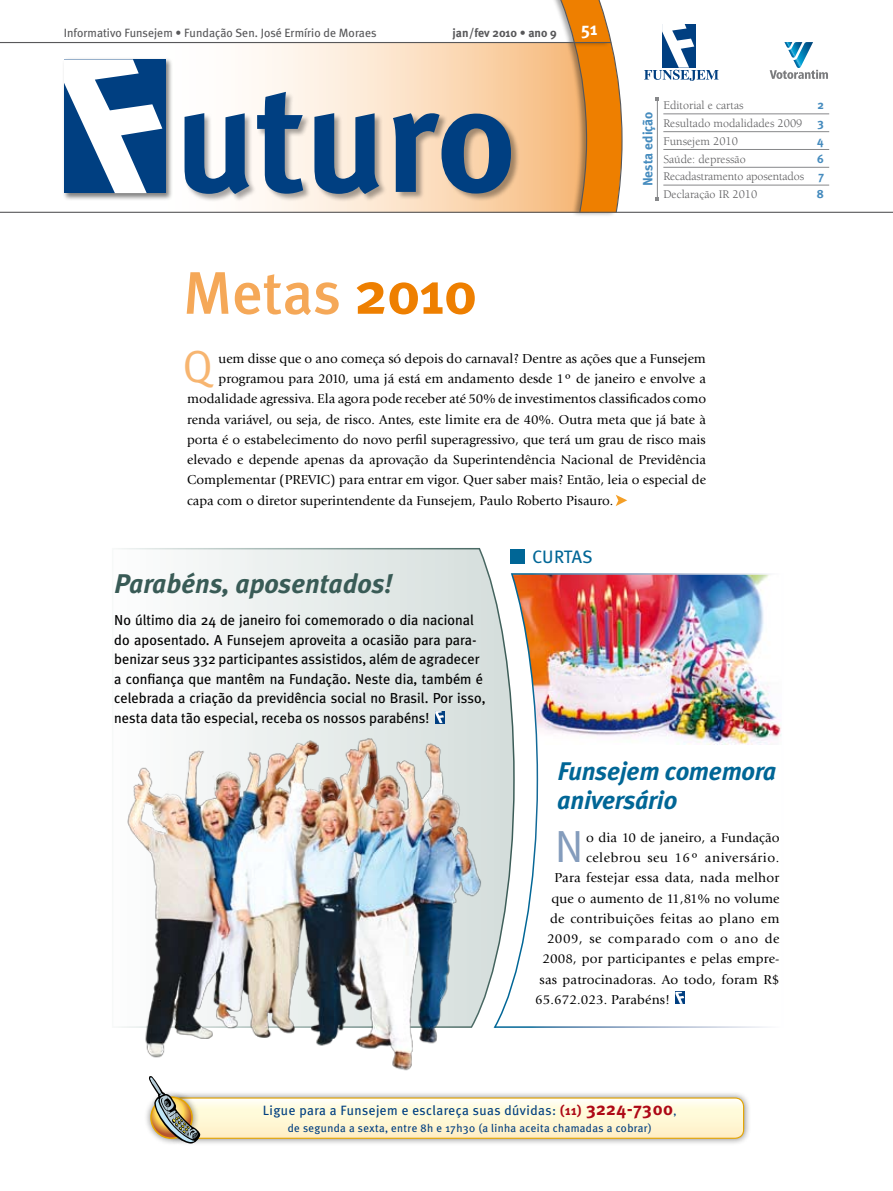
<style>
.page{position:relative;width:893px;height:1191px;background:#fff}
.page>*{position:absolute;margin:0;border:0;box-sizing:border-box;transform-origin:0 0}
.t1{font:700 150px "Meta Plus";color:#003f81}
.t2{font:500 60px "Meta Plus";color:#f5a858}
.t3{font:45px "Meta Plus Normal";color:#849cbc}
.t4{font:45px "Meta Plus Normal";color:#f7b570}
.t5{font:italic 700 27px "Meta Plus";color:#395b56}
.t6{font:italic 700 25.5px/28.5px "Meta Plus";letter-spacing:-.01em;color:#006696}
.t7{font:18px "Meta Plus";color:#006696}
.t8{font:700 18px "Meta Plus";color:#fff}
.t9{font:14.4px/19.5px "Meta Plus";color:#000}
.t10{font:13.5px "Giovanni";color:#000}
.t11{font:13.5px "Meta Plus";letter-spacing:.03em;color:#003f81}
.t12{font:13.5px "Giovanni";letter-spacing:.045em;color:#000}
.t13{font:13.5px "Giovanni";letter-spacing:.025em;color:#000}
.t14{font:700 13.5px "Meta Plus";color:#458bbe}
.t15{font:12px/17.9px "Berkeley";color:#58585a}
.t16{font:12px "Meta Plus";color:#58585a}
.t17{font:700 12px "Meta Plus";color:#58585a}
.t18{font:700 12px "Meta Plus";color:#458bbe}
.t19{font:11.25px "Meta Plus";letter-spacing:.03em;color:#003f81}
.s1{font-weight:700;color:#ee7f00}
.s2{font-family:"Meta Plus";font-weight:700;color:#458bbe}
.s3{font-weight:700;color:#ae0917}
.s4{font-weight:700;font-size:18px;color:#ae0917}
.s5{font-size:11.25px}
</style>
<div class="page">
<svg style="left:118px;top:548px;width:397px;height:480px"></svg>
<img style="left:492px;top:572px;width:290px;height:456px">
<img style="left:124px;top:680px;width:381px;height:391px">
<svg style="left:141px;top:43px;width:399px;height:169px"></svg>
<div style="left:62px;top:58px;width:111px;height:143px;background:#000;opacity:.5"></div>
<div style="left:64px;top:59px;width:101px;height:134px;background:#003f81"></div>
<svg style="left:64px;top:59px;width:98px;height:134px"></svg>
<hr style="left:663px;top:113px;width:166px;height:1px;background:#87888a">
<hr style="left:663px;top:131px;width:166px;height:1px;background:#87888a">
<hr style="left:663px;top:149px;width:166px;height:1px;background:#87888a">
<hr style="left:663px;top:167px;width:166px;height:1px;background:#87888a">
<hr style="left:663px;top:185px;width:166px;height:1px;background:#87888a">
<hr style="left:0;top:212px;width:893px;height:1px;background:#58585a">
<div style="left:184px;top:91px;width:336px;height:111px;background:#000;opacity:.35"></div>
<svg style="left:644px;top:24px;width:75px;height:57px"></svg>
<svg style="left:540px;top:0;width:83px;height:214px;background:#eaa558"></svg>
<hr style="left:0;top:42px;width:611px;height:1px;background:#58585a">
<hr style="left:657px;top:99px;width:1px;height:100px;background:#87888a">
<div style="left:165px;top:1090px;width:586px;height:56px;background:#000;opacity:.5"></div>
<div style="left:143px;top:1089px;width:56px;height:56px;background:#000;opacity:.5"></div>
<svg style="left:149px;top:1076px;width:595px;height:67px"></svg>
<svg style="left:770px;top:42px;width:58px;height:37px"></svg>
<div style="left:510px;top:549px;width:15px;height:14px;background:#006696"></div>
<svg style="left:675px;top:991px;width:9px;height:12px"></svg>
<svg style="left:616px;top:495px;width:11px;height:11px"></svg>
<svg style="left:435px;top:711px;width:9px;height:12px"></svg>
<p class="t16" style="left:64px;top:26px;width:314px">Informativo Funsejem • Fundação Sen. José Ermírio de Moraes</p>
<p class="t17" style="left:453px;top:26px;width:106px">jan/fev 2010 • ano 9</p>
<h1 class="t1" style="left:176px;top:53px;width:342px">uturo</h1>
<h3 class="t8" style="left:581px;top:18px;width:18px">51</h3>
<h2 class="t2" style="left:183px;top:258px;width:295px">Metas <span class="s1">2010</span></h2>
<p class="t14" style="left:640px;top:186px;width:76px;rotate:-90deg">Nesta edição</p>
<p class="t15" style="left:663px;top:97px;width:82px">Editorial e cartas</p>
<p class="t18" style="left:817px;top:98px;width:8px">2</p>
<p class="t15" style="left:663px;top:115px;width:141px">Resultado modalidades 2009</p>
<p class="t18" style="left:818px;top:116px;width:8px">3</p>
<p class="t15" style="left:663px;top:132px;width:76px">Funsejem 2010</p>
<p class="t18" style="left:817px;top:134px;width:8px">4</p>
<p class="t15" style="left:663px;top:150px;width:84px">Saúde: depressão</p>
<p class="t18" style="left:817px;top:151px;width:8px">6</p>
<p class="t15" style="left:663px;top:168px;width:162px">Recadastramento aposentados <span class="s2">7<br></span>Declaração IR 2010</p>
<p class="t18" style="left:817px;top:187px;width:9px">8</p>
<h3 class="t4" style="left:183px;top:340px;width:32px">Q</h3>
<p class="t10" style="left:219px;top:351px;width:489px">uem disse que o ano começa só depois do carnaval? Dentre as ações que a Funsejem</p>
<p class="t10" style="left:219px;top:371px;width:489px">programou para 2010, uma já está em andamento desde 1º de janeiro e envolve a</p>
<p class="t10" style="left:187px;top:391px;width:521px">modalidade agressiva. Ela agora pode receber até 50% de investimentos classificados como</p>
<p class="t10" style="left:187px;top:411px;width:520px">renda variável, ou seja, de risco. Antes, este limite era de 40%. Outra meta que já bate à</p>
<p class="t10" style="left:187px;top:432px;width:520px">porta é o estabelecimento do novo perfil superagressivo, que terá um grau de risco mais</p>
<p class="t10" style="left:187px;top:452px;width:520px">elevado e depende apenas da aprovação da Superintendência Nacional de Previdência</p>
<p class="t10" style="left:187px;top:472px;width:520px">Complementar (PREVIC) para entrar em vigor. Quer saber mais? Então, leia o especial de</p>
<p class="t10" style="left:187px;top:492px;width:428px">capa com o diretor superintendente da Funsejem, Paulo Roberto Pisauro.</p>
<h3 class="t5" style="left:114px;top:568px;width:280px">Parabéns, aposentados!</h3>
<p class="t9" style="left:114px;top:610px;width:373px">No último dia 24 de janeiro foi comemorado o dia nacional do aposentado. A Funsejem aproveita a ocasião para para&shy;benizar seus 332 participantes assistidos, além de agradecer a confiança que mantêm na Fundação. Neste dia, também é celebrada a criação da previdência social no Brasil. Por isso, nesta data tão especial, receba os nossos parabéns!</p>
<h3 class="t7" style="left:532px;top:546px;width:62px">CURTAS</h3>
<h3 class="t6" style="left:557px;top:757px;width:220px">Funsejem comemora aniversário</h3>
<p class="t10" style="left:586px;top:830px;width:195px">o dia 10 de janeiro, a Fundação</p>
<p class="t12" style="left:586px;top:850px;width:195px">celebrou seu 16º aniversário.</p>
<p class="t10" style="left:554px;top:870px;width:226px">Para festejar essa data, nada melhor</p>
<p class="t10" style="left:551px;top:890px;width:230px">que o aumento de 11,81% no volume</p>
<p class="t13" style="left:550px;top:911px;width:231px">de contribuições feitas ao plano em</p>
<p class="t12" style="left:547px;top:931px;width:234px">2009, se comparado com o ano de</p>
<p class="t10" style="left:542px;top:951px;width:239px">2008, por participantes e pelas empre-</p>
<p class="t10" style="left:539px;top:971px;width:241px">sas patrocinadoras. Ao todo, foram R$</p>
<p class="t10" style="left:535px;top:992px;width:137px">65.672.023. Parabéns!</p>
<h3 class="t3" style="left:555px;top:820px;width:30px">N</h3>
<p class="t11" style="left:263px;top:1102px;width:415px">Ligue para a Funsejem e esclareça suas dúvidas: <span class="s3">(11)</span> <span class="s4">3224-7300</span><span class="s5">,</span></p>
<p class="t19" style="left:288px;top:1121px;width:365px">de segunda a sexta, entre 8h e 17h30 (a linha aceita chamadas a cobrar)</p>
</div>
